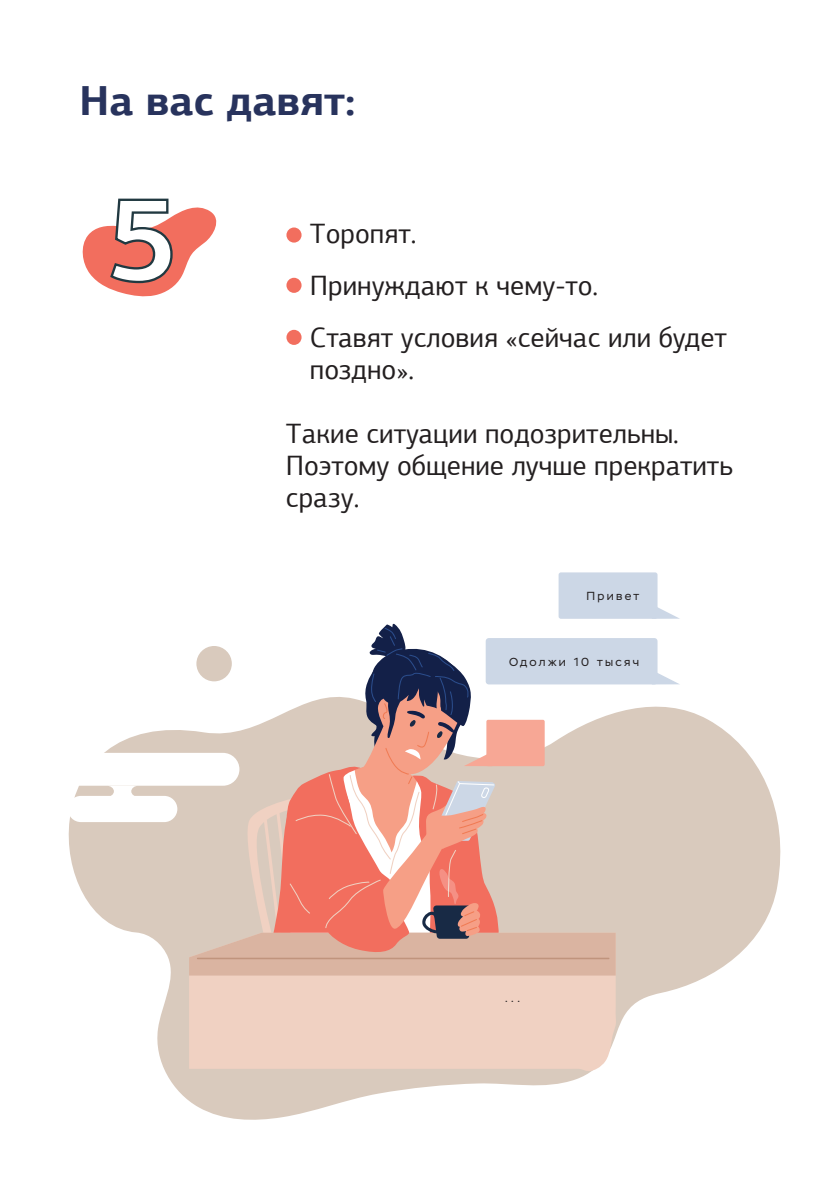
<style>
.page{position:relative;width:840px;height:1191px;background:#fff}
.page>*{position:absolute;margin:0;border:0;box-sizing:border-box;transform-origin:0 0}
.t1{font:700 121.8px "PF Agora Sans Pro";color:#fff}
.t2{font:700 42px "PF Agora Sans Pro";color:#28335d}
.t3{font:28px/52px "PF Agora Sans Pro";color:#231f20}
.t4{font:11.6px "Stem";letter-spacing:.2em;color:#231f20}
</style>
<div class="page">
<svg style="left:68px;top:706px;width:713px;height:414px;fill:#d9cabd"></svg>
<div style="left:189px;top:932px;width:427px;height:140px;background:#f0d1c2"></div>
<svg style="left:189px;top:623px;width:426px;height:352px"></svg>
<div style="left:485px;top:638px;width:172px;height:46px;background:#ccd7e6;border-radius:3px"></div>
<svg style="left:656px;top:672px;width:23px;height:12px"></svg>
<div style="left:558px;top:572px;width:99px;height:47px;background:#ccd7e6;border-radius:2px"></div>
<svg style="left:656px;top:606px;width:23px;height:13px"></svg>
<svg style="left:82px;top:198px;width:135px;height:99px"></svg>
<div style="left:286px;top:227px;width:15px;height:16px;background:#f26e5e;border-radius:50%"></div>
<div style="left:286px;top:278px;width:15px;height:15px;background:#f26e5e;border-radius:50%"></div>
<div style="left:286px;top:330px;width:15px;height:15px;background:#f26e5e;border-radius:50%"></div>
<div style="left:196px;top:646px;width:36px;height:35px;background:#d9cabd;border-radius:50%"></div>
<div style="left:50px;top:753px;width:189px;height:32px;background:#fff;border-radius:16px"></div>
<div style="left:68px;top:796px;width:109px;height:26px;background:#fff;border-radius:13px"></div>
<svg style="left:106px;top:785px;width:32px;height:11px"></svg>
<h2 class="t2" style="left:79px;top:74px;width:277px">На вас давят:</h2>
<h1 class="t1" style="left:106px;top:162px;width:73px">5</h1>
<p class="t3" style="left:310px;top:207px;width:418px">Торопят.<br>Принуждают к чему-то.<br>Ставят условия «сейчас или будет</p>
<p class="t3" style="left:310px;top:343px;width:106px">поздно».</p>
<p class="t3" style="left:286px;top:417px;width:448px;line-height:32px">Такие ситуации подозрительны.<br>Поэтому общение лучше прекратить сразу.</p>
<p class="t4" style="left:586px;top:589px;width:54px">Привет</p>
<p class="t4" style="left:509px;top:655px;width:131px">Одолжи 10 тысяч</p>
<p class="t4" style="left:504px;top:991px;width:17px">...</p>
</div>
